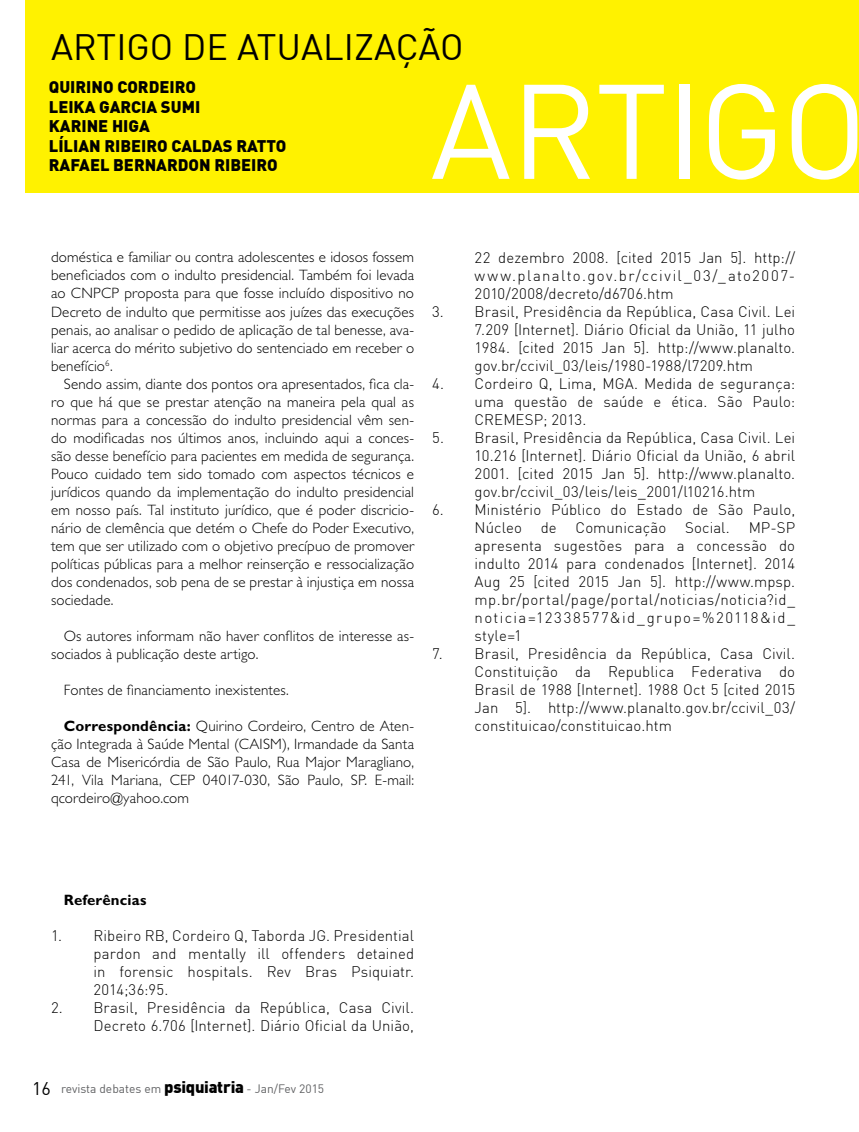
<style>
.page{position:relative;width:859px;height:1132px;background:#fff}
.page>*{position:absolute;margin:0;border:0;box-sizing:border-box;transform-origin:0 0}
.t1{font:132px "DIN";letter-spacing:-.015em;color:#fff}
.t2{font:36px "DIN";color:#000}
.t3{font:900 16.5px/19.5px "DIN";color:#000}
.t4{font:300 15px/18px "Gill Sans Std";letter-spacing:.01em;color:#000;text-align:justify}
.t5{font:300 15px/18px "DIN";letter-spacing:.005em;color:#000;text-align:justify}
.t6{font:700 15px "Gill Sans Std";letter-spacing:.01em;color:#000}
.t7{font:12px "DIN";color:#616264}
.s1{font-weight:700}
.s2{font-size:18px;color:#000}
.s3{font-weight:900;font-size:16.5px;color:#000}
</style>
<div class="page">
<div style="left:26px;top:0;width:833px;height:192px;background:#fff200"></div>
<h2 class="t2" style="left:51px;top:31px;width:414px">ARTIGO DE ATUALIZAÇÃO</h2>
<p class="t3" style="left:49px;top:78px;width:239px">QUIRINO CORDEIRO<br>LEIKA GARCIA SUMI<br>KARINE HIGA<br>LÍLIAN RIBEIRO CALDAS RATTO<br>RAFAEL BERNARDON RIBEIRO</p>
<h1 class="t1" style="left:430px;top:72px;width:438px">ARTIGO</h1>
<p class="t4" style="left:51px;top:248px;width:365px">doméstica e familiar ou contra adolescentes e idosos fossem beneficiados com o indulto presidencial. Também foi levada ao CNPCP proposta para que fosse incluído dispositivo no Decreto de indulto que permitisse aos juízes das execuções penais, ao analisar o pedido de aplicação de tal benesse, ava&shy;liar acerca do mérito subjetivo do sentenciado em receber o benefício<sup>6</sup>.</p>
<p class="t4" style="left:51px;top:374px;width:365px;text-indent:13px">Sendo assim, diante dos pontos ora apresentados, fica cla&shy;ro que há que se prestar atenção na maneira pela qual as normas para a concessão do indulto presidencial vêm sen&shy;do modificadas nos últimos anos, incluindo aqui a conces&shy;são desse benefício para pacientes em medida de segurança.<br>Pouco cuidado tem sido tomado com aspectos técnicos e jurídicos quando da implementação do indulto presidencial em nosso país. Tal instituto jurídico, que é poder discricio&shy;nário de clemência que detém o Chefe do Poder Executivo, tem que ser utilizado com o objetivo precípuo de promover políticas públicas para a melhor reinserção e ressocialização dos condenados, sob pena de se prestar à injustiça em nossa sociedade.</p>
<p class="t4" style="left:51px;top:626px;width:365px;text-indent:13px">Os autores informam não haver conflitos de interesse as&shy;sociados à publicação deste artigo.</p>
<p class="t4" style="left:64px;top:680px;width:227px">Fontes de financiamento inexistentes.</p>
<p class="t4" style="left:51px;top:716px;width:365px;text-indent:13px"><span class="s1">Correspondência:</span> Quirino Cordeiro, Centro de Aten&shy;ção Integrada à Saúde Mental (CAISM), Irmandade da Santa Casa de Misericórdia de São Paulo, Rua Major Maragliano, 241, Vila Mariana, CEP 04017-030, São Paulo, SP. E-mail: qcordeiro@yahoo.com</p>
<p class="t5" style="left:475px;top:249px;width:322px">22 dezembro 2008. [cited 2015 Jan 5]. http:// www.planalto.gov.br/ccivil_03/_ato2007- 2010/2008/decreto/d6706.htm</p>
<p class="t5" style="left:475px;top:303px;width:322px;text-indent:-43px">3. Brasil, Presidência da República, Casa Civil. Lei 7.209 [Internet]. Diário Oficial da União, 11 julho 1984. [cited 2015 Jan 5]. http://www.planalto. gov.br/ccivil_03/leis/1980-1988/l7209.htm</p>
<p class="t5" style="left:475px;top:375px;width:322px;text-indent:-43px">4. Cordeiro Q, Lima, MGA. Medida de segurança: uma questão de saúde e ética. São Paulo:<br>CREMESP; 2013.</p>
<p class="t5" style="left:475px;top:429px;width:322px;text-indent:-43px">5. Brasil, Presidência da República, Casa Civil. Lei 10.216 [Internet]. Diário Oficial da União, 6 abril 2001. [cited 2015 Jan 5]. http://www.planalto. gov.br/ccivil_03/leis/leis_2001/l10216.htm</p>
<p class="t5" style="left:475px;top:501px;width:322px;text-indent:-43px">6. Ministério Público do Estado de São Paulo,<br>Núcleo</p>
<p class="t5" style="left:475px;top:519px;width:322px;text-indent:274px">MP-SP apresenta sugestões para a concessão do indulto 2014 para condenados [Internet]. 2014<br>Aug 25 [cited 2015 Jan 5]. http://www.mpsp. mp.br/portal/page/portal/noticias/noticia?id_ noticia=12338577&amp;id_grupo=%20118&amp;id_ style=1</p>
<p class="t5" style="left:475px;top:645px;width:322px;text-indent:-43px">7. Brasil, Presidência da República, Casa Civil.<br>Constituição da Republica Federativa do Brasil de 1988 [Internet]. 1988 Oct 5 [cited 2015<br>Jan 5]. http://www.planalto.gov.br/ccivil_03/ constituicao/constituicao.htm</p>
<p class="t5" style="left:541px;top:519px;width:18px">de</p>
<p class="t5" style="left:575px;top:519px;width:92px">Comunicação</p>
<p class="t5" style="left:685px;top:519px;width:46px">Social.</p>
<p class="t6" style="left:64px;top:890px;width:84px">Referências</p>
<p class="t5" style="left:94px;top:927px;width:322px;text-indent:-43px">1. Ribeiro RB, Cordeiro Q, Taborda JG. Presidential pardon and mentally ill offenders detained in forensic hospitals. Rev Bras Psiquiatr.<br>2014;36:95.</p>
<p class="t5" style="left:51px;top:999px;width:365px;text-align:right">2. Brasil, Presidência da República, Casa Civil.<br>Decreto 6.706 [Internet]. Diário Oficial da União,</p>
<p class="t7" style="left:32px;top:1082px;width:293px"><span class="s2">16</span> revista debates em <span class="s3">psiquiatria</span> - Jan/Fev 2015</p>
</div>
